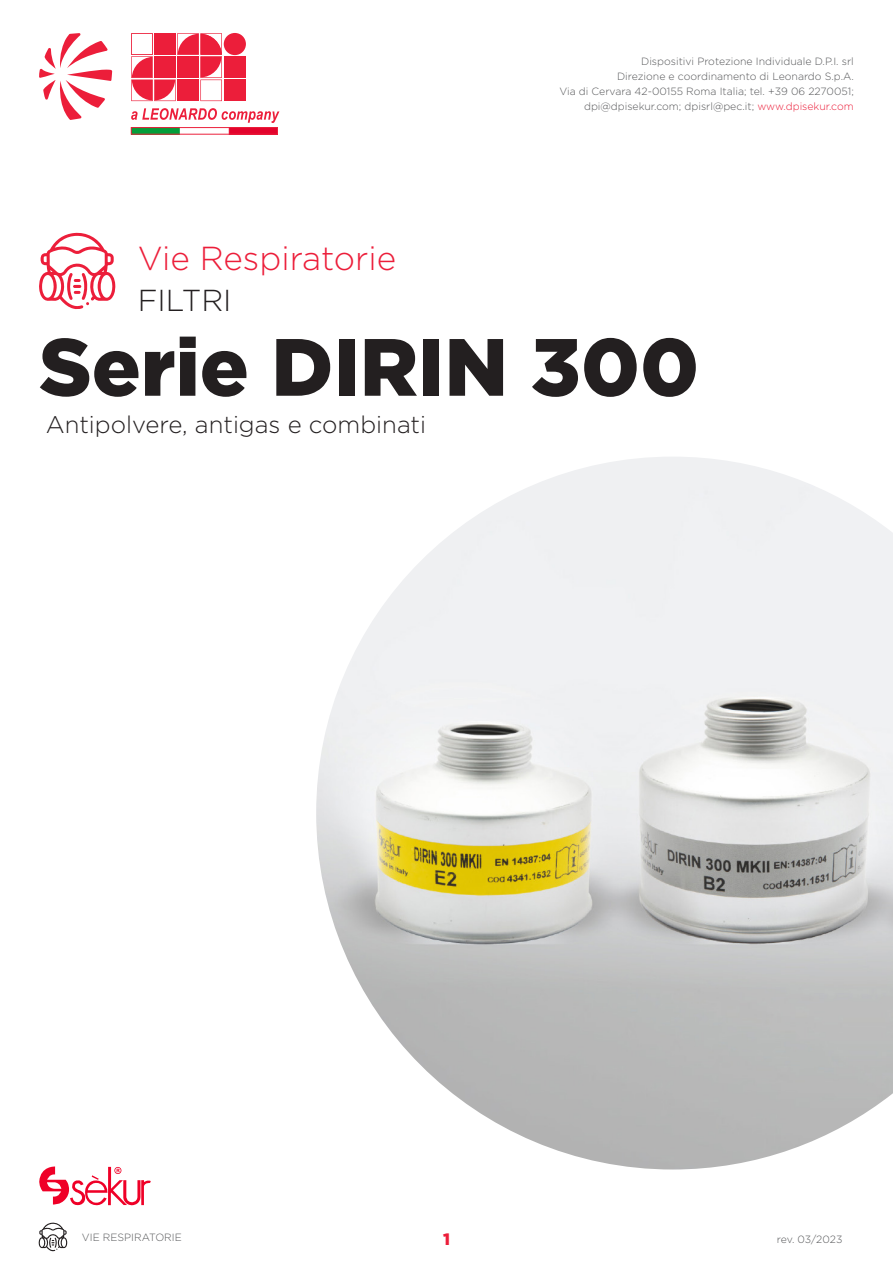
<style>
.page{position:relative;width:893px;height:1263px;background:#fff}
.page>*{position:absolute;margin:0;border:0;box-sizing:border-box;transform-origin:0 0}
.t1{font:900 81px "Gotham";color:#231f20}
.t2{font:300 33.3px "Gotham";color:#ec1e3a}
.t3{font:300 30.3px "Gotham";color:#231f20}
.t4{font:300 24px "Gotham";color:#231f20}
.t5{font:900 16.5px "Gotham";color:#ec1e3a}
.t6{font:300 10.5px/15px "Gotham";color:#57585a;text-align:right}
.s1{color:#ec1e3a}
</style>
<div class="page">
<svg style="left:39px;top:1222px;width:28px;height:29px"></svg>
<div style="left:224px;top:56px;width:22px;height:22px;background:#ec1e3a"></div>
<div style="left:224px;top:80px;width:22px;height:21px;background:#ec1e3a"></div>
<div style="left:224px;top:33px;width:22px;height:22px;background:#ec1e3a;border-radius:50%"></div>
<svg style="left:131px;top:33px;width:91px;height:68px"></svg>
<svg style="left:131px;top:108px;width:148px;height:15px"></svg>
<svg style="left:39px;top:33px;width:73px;height:87px"></svg>
<img style="left:133px;top:129px;width:143px;height:3px">
<div style="left:131px;top:127px;width:147px;height:7px;border:1px solid #eb213c"></div>
<svg style="left:39px;top:232px;width:76px;height:77px"></svg>
<svg style="left:39px;top:1166px;width:112px;height:40px"></svg>
<img style="left:316px;top:457px;width:577px;height:712px">
<p class="t2" style="left:138px;top:240px;width:260px">Vie Respiratorie</p>
<p class="t3" style="left:138px;top:283px;width:95px">FILTRI</p>
<p class="t6" style="left:559px;top:54px;width:296px">Dispositivi Protezione Individuale D.P.I. srl<br>Direzione e coordinamento di Leonardo S.p.A.<br>Via di Cervara 42-00155 Roma Italia; tel. +39 06 2270051; dpi@dpisekur.com; dpisrl@pec.it; <span class="s1">www.dpisekur.com</span></p>
<p class="t1" style="left:39px;top:320px;width:661px">Serie DIRIN 300</p>
<p class="t4" style="left:46px;top:412px;width:382px">Antipolvere, antigas e combinati</p>
<p class="t6" style="left:82px;top:1230px;width:101px">VIE RESPIRATORIE</p>
<h3 class="t5" style="left:443px;top:1230px;width:8px">1</h3>
<p class="t6" style="left:777px;top:1231px;width:67px">rev. 03/2023</p>
</div>
